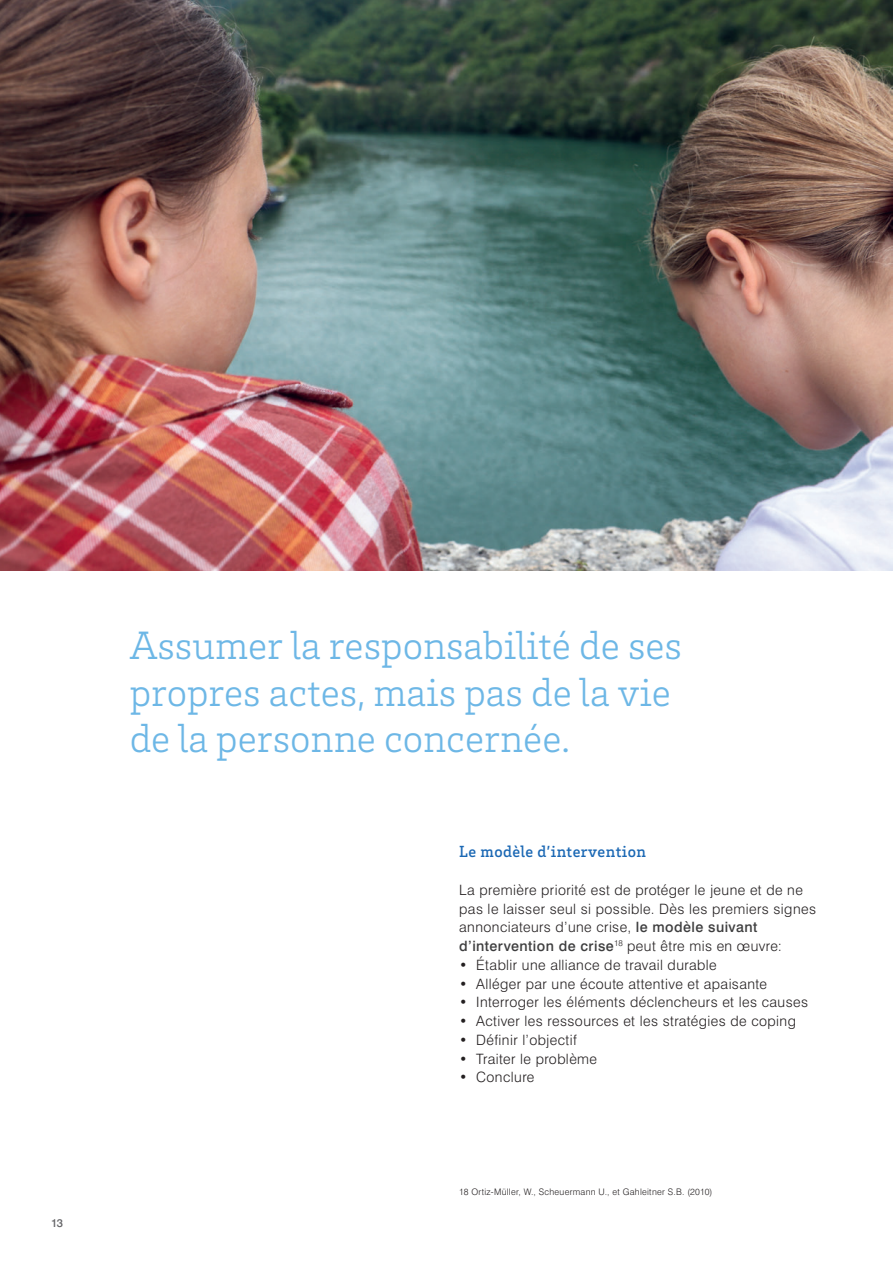
<style>
.page{position:relative;width:893px;height:1263px;background:#fff}
.page>*{position:absolute;margin:0;border:0;box-sizing:border-box;transform-origin:0 0}
.Quotes{font:300 40.5px "Brix Slab";color:#6db7e6}
.Untertitel_1{font:500 16.5px "Brix Slab";letter-spacing:.03em;color:#1b68b4}
.Text{font:300 14.25px/18.8px "Swiss 721 BT";letter-spacing:.03em;color:#231f20}
.t1{font:500 11.25px "Swiss 721 BT";color:#636366}
.t2{font:300 9px "Swiss 721 BT";letter-spacing:.03em;color:#231f20}
.s1{font-weight:500;color:#3e3e3f}
</style>
<div class="page">
<img style="left:0;top:0;width:893px;height:570px">
<p class="t1" style="left:51px;top:1216px;width:14px">13</p>
<p class="Quotes" style="left:130px;top:620px;width:554px">Assumer la responsabilité de ses</p>
<p class="Quotes" style="left:130px;top:666px;width:543px">propres actes, mais pas de la vie</p>
<p class="Quotes" style="left:130px;top:713px;width:442px">de la personne concernée.</p>
<p class="Untertitel_1" style="left:459px;top:841px;width:188px">Le modèle d’intervention</p>
<p class="Text" style="left:459px;top:880px;width:358px">La première priorité est de protéger le jeune et de ne pas le laisser seul si possible. Dès les premiers signes annonciateurs d’une crise, <span class="s1">le modèle suivant d’intervention de crise</span><sup>18</sup> peut être mis en œuvre:</p>
<p class="Text" style="left:459px;top:955px;width:259px">• Établir une alliance de travail durable</p>
<p class="Text" style="left:459px;top:974px;width:309px">• Alléger par une écoute attentive et apaisante</p>
<p class="Text" style="left:459px;top:993px;width:350px">• Interroger les éléments déclencheurs et les causes</p>
<p class="Text" style="left:459px;top:1011px;width:338px">• Activer les ressources et les stratégies de coping</p>
<p class="Text" style="left:459px;top:1030px;width:119px">• Définir l’objectif</p>
<p class="Text" style="left:459px;top:1049px;width:139px">• Traiter le problème</p>
<p class="Text" style="left:459px;top:1068px;width:77px">• Conclure</p>
<p class="t2" style="left:459px;top:1186px;width:255px">18 Ortiz-Müller, W., Scheuermann U., et Gahleitner S.B. (2010)</p>
</div>
